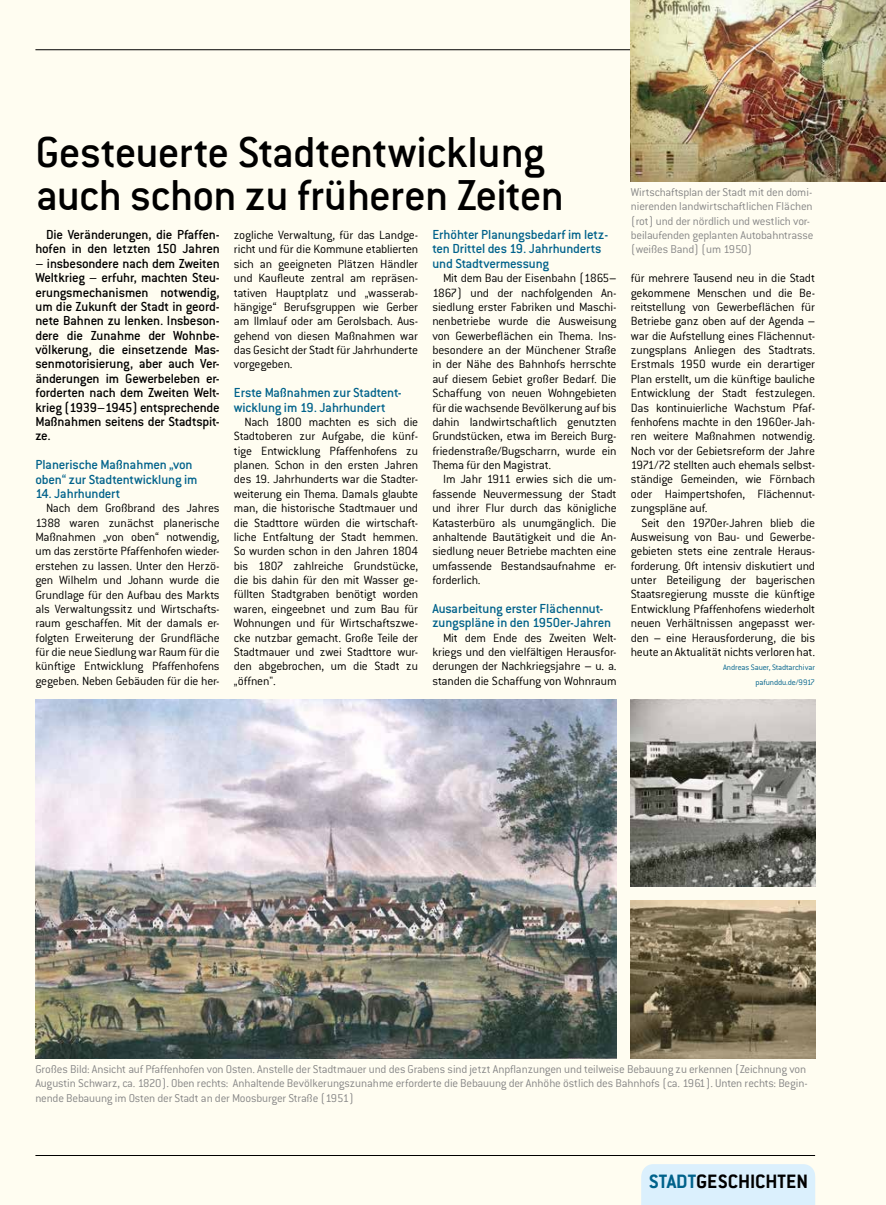
<style>
.page{position:relative;width:886px;height:1205px;background:#fffdf1}
.page>*{position:absolute;margin:0;border:0;box-sizing:border-box;transform-origin:0 0}
.t1{font:500 47.5px/43.1px "Conduit ITC Std";letter-spacing:-.015em;color:#000}
.t2{font:700 21.25px "Conduit ITC Std";color:#000}
.t3{font:500 14.38px/14.4px "Conduit ITC Std";letter-spacing:-.015em;color:#000;text-align:right}
.t4{font:500 14.38px/14.4px "Conduit ITC Std";letter-spacing:-.015em;color:#00628b}
.t5{font:300 13.12px/14.4px "Conduit ITC Std";letter-spacing:-.015em;color:#000;text-align:justify}
.t6{font:300 12.5px/14.4px "Conduit ITC Std";letter-spacing:-.015em;color:#878787}
.t7{font:300 8.75px/14.4px "Conduit ITC Std";letter-spacing:-.015em;color:#00628b;text-align:right}
.s1{font-weight:500}
.s2{color:#00628b}
</style>
<div class="page">
<hr style="left:35px;top:50px;width:707px;height:1px;background:#000">
<hr style="left:35px;top:1155px;width:780px;height:1px;background:#000">
<img style="left:631px;top:0;width:255px;height:182px">
<img style="left:631px;top:900px;width:184px;height:158px">
<img style="left:35px;top:699px;width:582px;height:359px">
<div style="left:641px;top:1164px;width:174px;height:41px;background:#dbf0fd"></div>
<img style="left:631px;top:699px;width:184px;height:187px">
<h1 class="t1" style="left:35px;top:129px;width:530px">Gesteuerte Stadtentwicklung auch schon zu früheren Zeiten</h1>
<p class="t3" style="left:35px;top:227px;width:186px">Die Veränderungen, die Pfaffen&shy;hofen in den letzten 150 Jahren</p>
<p class="t3" style="left:35px;top:256px;width:186px;text-align:justify">– insbesondere nach dem Zweiten Weltkrieg – erfuhr, machten Steu&shy;erungsmechanismen notwendig, um die Zukunft der Stadt in geord&shy;nete Bahnen zu lenken. Insbeson&shy;dere die Zunahme der Wohnbe&shy;völkerung, die einsetzende Mas&shy;senmotorisierung, aber auch Ver&shy;änderungen im Gewerbeleben er&shy;forderten nach dem Zweiten Welt&shy;krieg (1939–1945) entsprechende Maßnahmen seitens der Stadtspit&shy;ze.</p>
<p class="t4" style="left:35px;top:457px;width:164px">Planerische Maßnahmen „von oben“ zur Stadtentwicklung im</p>
<p class="t4" style="left:35px;top:486px;width:86px">14. Jahrhundert</p>
<p class="t5" style="left:35px;top:500px;width:186px;text-indent:11px">Nach dem Großbrand des Jahres 1388 waren zunächst planerische Maßnahmen „von oben“ notwendig, um das zerstörte Pfaffenhofen wieder&shy;erstehen zu lassen. Unter den Herzö&shy;gen Wilhelm und Johann wurde die Grundlage für den Aufbau des Markts als Verwaltungssitz und Wirtschafts&shy;raum geschaffen. Mit der damals er&shy;folgten Erweiterung der Grundfläche für die neue Siedlung war Raum für die künftige Entwicklung Pfaffenhofens gegeben. Neben Gebäuden für die her-</p>
<p class="t5" style="left:234px;top:227px;width:186px">zogliche Verwaltung, für das Landge&shy;richt und für die Kommune etablierten sich an geeigneten Plätzen Händler und Kaufleute zentral am repräsen&shy;tativen Hauptplatz und „wasserab&shy;hängige“ Berufsgruppen wie Gerber am Ilmlauf oder am Gerolsbach. Aus&shy;gehend von diesen Maßnahmen war das Gesicht der Stadt für Jahrhunderte vorgegeben.</p>
<p class="t4" style="left:234px;top:385px;width:169px">Erste Maßnahmen zur Stadtent&shy;wicklung im 19. Jahrhundert</p>
<p class="t5" style="left:234px;top:414px;width:186px;text-indent:11px">Nach 1800 machten es sich die Stadtoberen zur Aufgabe, die künf&shy;tige Entwicklung Pfaffenhofens zu planen. Schon in den ersten Jahren des 19. Jahrhunderts war die Stadter&shy;weiterung ein Thema. Damals glaubte man, die historische Stadtmauer und die Stadttore würden die wirtschaft&shy;liche Entfaltung der Stadt hemmen.<br>So wurden schon in den Jahren 1804 bis 1807 zahlreiche Grundstücke, die bis dahin für den mit Wasser ge&shy;füllten Stadtgraben benötigt worden waren, eingeebnet und zum Bau für Wohnungen und für Wirtschaftszwe&shy;cke nutzbar gemacht. Große Teile der Stadtmauer und zwei Stadttore wur&shy;den abgebrochen, um die Stadt zu „öffnen".</p>
<p class="t4" style="left:432px;top:227px;width:177px">Erhöhter Planungsbedarf im letz&shy;ten Drittel des 19. Jahrhunderts und Stadtvermessung</p>
<p class="t5" style="left:432px;top:270px;width:186px;text-indent:11px">Mit dem Bau der Eisenbahn (1865<span class="s1">– </span>1867) und der nachfolgenden An&shy;siedlung erster Fabriken und Maschi&shy;nenbetriebe wurde die Ausweisung von Gewerbeflächen ein Thema. Ins&shy;besondere an der Münchener Straße in der Nähe des Bahnhofs herrschte auf diesem Gebiet großer Bedarf. Die Schaffung von neuen Wohngebieten für die wachsende Bevölkerung auf bis dahin landwirtschaftlich genutzten Grundstücken, etwa im Bereich Burg&shy;friedenstraße/Bugscharrn, wurde ein Thema für den Magistrat.</p>
<p class="t5" style="left:432px;top:472px;width:186px;text-indent:11px">Im Jahr 1911 erwies sich die um&shy;fassende Neuvermessung der Stadt und ihrer Flur durch das königliche Katasterbüro als unumgänglich. Die anhaltende Bautätigkeit und die An&shy;siedlung neuer Betriebe machten eine umfassende Bestandsaufnahme er&shy;forderlich.</p>
<p class="t4" style="left:432px;top:601px;width:180px">Ausarbeitung erster Flächennut&shy;zungspläne in den 1950er-Jahren</p>
<p class="t5" style="left:432px;top:630px;width:186px;text-indent:11px">Mit dem Ende des Zweiten Welt&shy;kriegs und den vielfältigen Herausfor&shy;derungen der Nachkriegsjahre <span class="s1">–</span> u. a. standen die Schaffung von Wohnraum</p>
<p class="t6" style="left:631px;top:184px;width:184px">Wirtschaftsplan der Stadt mit den domi&shy;nierenden landwirtschaftlichen Flächen (rot) und der nördlich und westlich vor&shy;beilaufenden geplanten Autobahntrasse (weißes Band) (um 1950)</p>
<p class="t5" style="left:631px;top:270px;width:186px">für mehrere Tausend neu in die Stadt gekommene Menschen und die Be&shy;reitstellung von Gewerbeflächen für Betriebe ganz oben auf der Agenda <span class="s1">– </span>war die Aufstellung eines Flächennut&shy;zungsplans Anliegen des Stadtrats.<br>Erstmals 1950 wurde ein derartiger Plan erstellt, um die künftige bauliche Entwicklung der Stadt festzulegen.<br>Das kontinuierliche Wachstum Pfaf&shy;fenhofens machte in den 1960er-Jah&shy;ren weitere Maßnahmen notwendig.<br>Noch vor der Gebietsreform der Jahre 1971/72 stellten auch ehemals selbst&shy;ständige Gemeinden, wie Förnbach oder Haimpertshofen, Flächennut&shy;zungspläne auf.</p>
<p class="t5" style="left:631px;top:515px;width:186px;text-indent:11px">Seit den 1970er-Jahren blieb die Ausweisung von Bau- und Gewerbe&shy;gebieten stets eine zentrale Heraus&shy;forderung. Oft intensiv diskutiert und unter Beteiligung der bayerischen Staatsregierung musste die künftige Entwicklung Pfaffenhofens wiederholt neuen Verhältnissen angepasst wer&shy;den <span class="s1">–</span> eine Herausforderung, die bis heute an Aktualität nichts verloren hat.</p>
<p class="t7" style="left:723px;top:660px;width:94px">Andreas Sauer, Stadtarchivar pafunddu.de/9917</p>
<p class="t6" style="left:35px;top:1061px;width:774px">Großes Bild: Ansicht auf Pfaffenhofen von Osten. Anstelle der Stadtmauer und des Grabens sind jetzt Anpflanzungen und teilweise Bebauung zu erkennen (Zeichnung von<br>Augustin Schwarz, ca. 1820). Oben rechts: Anhaltende Bevölkerungszunahme erforderte die Bebauung der Anhöhe östlich des Bahnhofs (ca. 1961). Unten rechts: Begin&shy;nende Bebauung im Osten der Stadt an der Moosburger Straße (1951)</p>
<h2 class="t2" style="left:662px;top:1170px;width:134px"><span class="s2">STADT</span>GESPRÄCH</h2>
<h2 class="t2" style="left:649px;top:1169px;width:161px"><span class="s2">STADT</span>GESCHICHTEN</h2>
</div>
